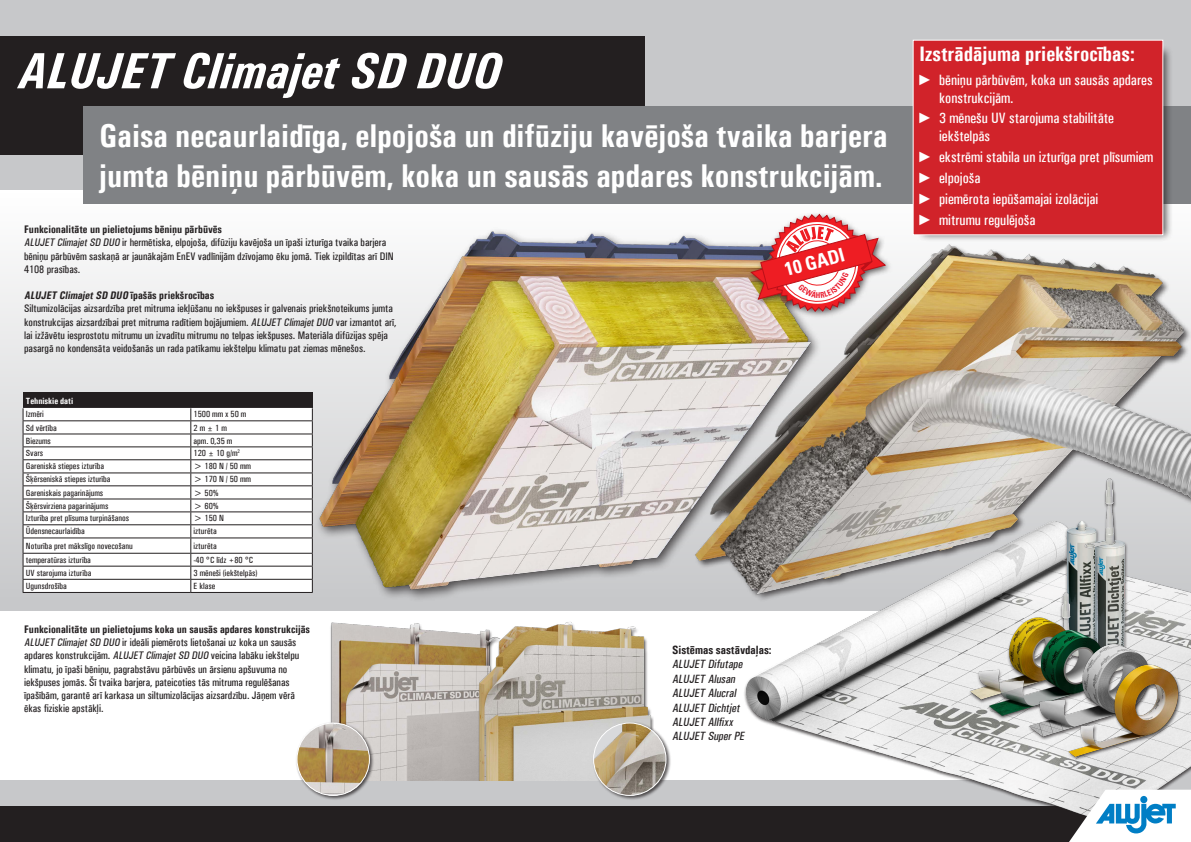
<style>
.page{position:relative;width:1191px;height:842px;background:#fff}
.page>*{position:absolute;margin:0;border:0;box-sizing:border-box;transform-origin:0 0}
.t1{font:italic 700 51px "Univers Condensed";color:#fff}
.t2{font:700 condensed 33px/39.6px "Univers";color:#fff}
.t3{font:700 condensed 21px "Univers";color:#fff}
.t4{font:700 condensed 19px "Univers LT Std";color:#fff}
.t5{font:500 condensed 15px/18px "Univers";color:#fff}
.t6{font:italic 500 condensed 12px "Univers";color:#231f20}
.t7{font:700 condensed 12px "Univers";color:#231f20}
.t8{font:500 condensed 11px/13.2px "Univers";color:#231f20}
.t9{font:700 condensed 11px "Univers";color:#231f20}
.t10{font:italic 700 condensed 11px "Univers";color:#231f20}
.t11{font:500 condensed 9px "Univers";color:#231f20}
.t12{font:700 condensed 9px "Univers";color:#fff}
.t13{font:700 condensed 8px "Univers LT Std";color:#ea1c2e;scale:.93 1}
.s1{font-style:italic}
.s2{font-style:normal}
.s3{font-family:"Arial Narrow";font-weight:400;font-stretch:normal}
</style>
<div class="page">
<div style="left:0;top:193px;width:1191px;height:418px;background:linear-gradient(to bottom,#fff,#bfbfc1)"></div>
<div style="left:0;top:0;width:1191px;height:189px;background:#c7c8ca"></div>
<div style="left:0;top:780px;width:1191px;height:25px;background:#c7c8ca"></div>
<div style="left:0;top:36px;width:644px;height:119px;background:#231f20"></div>
<div style="left:83px;top:106px;width:1108px;height:98px;background:#808285"></div>
<div style="left:0;top:806px;width:1187px;height:36px;background:#231f20"></div>
<img style="left:316px;top:220px;width:431px;height:384px">
<img style="left:720px;top:602px;width:471px;height:208px">
<div style="left:747px;top:211px;width:146px;height:109px;background:#fbfbfc"></div>
<div style="left:968px;top:478px;width:184px;height:263px;background:#231f20;opacity:.75"></div>
<img style="left:1080px;top:602px;width:14px;height:13px">
<img style="left:1038px;top:602px;width:42px;height:13px">
<img style="left:1094px;top:602px;width:31px;height:13px">
<img style="left:940px;top:615px;width:13px;height:98px">
<img style="left:953px;top:615px;width:177px;height:117px">
<img style="left:1017px;top:641px;width:166px;height:111px">
<svg style="left:1069px;top:790px;width:122px;height:52px;background:#c1d9e6"></svg>
<img style="left:653px;top:227px;width:538px;height:375px">
<div style="left:916px;top:44px;width:256px;height:198px;background:#231f20;opacity:.75"></div>
<img style="left:1027px;top:658px;width:164px;height:115px">
<img style="left:330px;top:622px;width:139px;height:158px">
<div style="left:295px;top:721px;width:80px;height:80px;background:#231f20;opacity:.75"></div>
<img style="left:297px;top:723px;width:72px;height:72px;border-radius:36px">
<div style="left:297px;top:723px;width:73px;height:73px;border:1px solid #fff;border-radius:50%"></div>
<img style="left:469px;top:622px;width:185px;height:158px">
<div style="left:592px;top:721px;width:79px;height:80px;background:#231f20;opacity:.75"></div>
<img style="left:593px;top:723px;width:73px;height:72px;border-radius:36px">
<div style="left:593px;top:723px;width:73px;height:73px;border:1px solid #fff;border-radius:50%"></div>
<div style="left:913px;top:40px;width:249px;height:195px;background:#d1232a"></div>
<div style="left:23px;top:393px;width:289px;height:15px;background:#231f20"></div>
<svg style="left:24px;top:408px;width:288px;height:184px"></svg>
<hr style="left:23px;top:420px;width:168px;height:1px;background:#231f20">
<hr style="left:191px;top:420px;width:122px;height:1px;background:#231f20">
<hr style="left:23px;top:434px;width:168px;height:1px;background:#231f20">
<hr style="left:191px;top:434px;width:122px;height:1px;background:#231f20">
<hr style="left:23px;top:446px;width:168px;height:1px;background:#231f20">
<hr style="left:191px;top:446px;width:122px;height:1px;background:#231f20">
<hr style="left:23px;top:459px;width:168px;height:1px;background:#231f20">
<hr style="left:191px;top:459px;width:122px;height:1px;background:#231f20">
<hr style="left:23px;top:473px;width:168px;height:1px;background:#231f20">
<hr style="left:191px;top:473px;width:122px;height:1px;background:#231f20">
<hr style="left:23px;top:485px;width:168px;height:1px;background:#231f20">
<hr style="left:191px;top:485px;width:122px;height:1px;background:#231f20">
<hr style="left:23px;top:499px;width:168px;height:1px;background:#231f20">
<hr style="left:191px;top:499px;width:122px;height:1px;background:#231f20">
<hr style="left:23px;top:511px;width:168px;height:1px;background:#231f20">
<hr style="left:191px;top:511px;width:122px;height:1px;background:#231f20">
<hr style="left:23px;top:524px;width:168px;height:1px;background:#231f20">
<hr style="left:191px;top:524px;width:122px;height:1px;background:#231f20">
<hr style="left:23px;top:538px;width:168px;height:1px;background:#231f20">
<hr style="left:191px;top:538px;width:122px;height:1px;background:#231f20">
<hr style="left:23px;top:553px;width:168px;height:1px;background:#231f20">
<hr style="left:191px;top:553px;width:122px;height:1px;background:#231f20">
<hr style="left:23px;top:566px;width:168px;height:1px;background:#231f20">
<hr style="left:191px;top:566px;width:122px;height:1px;background:#231f20">
<hr style="left:23px;top:579px;width:168px;height:1px;background:#231f20">
<svg style="left:23px;top:408px;width:1px;height:184px"></svg>
<hr style="left:191px;top:579px;width:122px;height:1px;background:#231f20">
<svg style="left:190px;top:408px;width:1px;height:184px"></svg>
<svg style="left:312px;top:408px;width:1px;height:184px"></svg>
<hr style="left:23px;top:592px;width:168px;height:1px;background:#231f20">
<hr style="left:191px;top:592px;width:122px;height:1px;background:#231f20">
<svg style="left:750px;top:213px;width:136px;height:99px"></svg>
<p class="t1" style="left:19px;top:40px;width:484px">ALUJET Climajet SD DUO</p>
<p class="t2" style="left:99px;top:116px;width:790px">Gaisa necaurlaidīga, elpojoša un difūziju kavējoša tvaika barjera jumta bēniņu pārbūvēm, koka un sausās apdares konstrukcijām.</p>
<p class="t9" style="left:24px;top:223px;width:199px">Funkcionalitāte un pielietojums bēniņu pārbūvēs</p>
<p class="t8" style="left:24px;top:236px;width:371px"><span class="s1">ALUJET ClimajetSD DUO</span> ir hermētiska, elpojoša, difūziju kavējoša un īpaši izturīga tvaika barjera bēniņu pārbūvēm saskaņā ar jaunākajām EnEV vadlīnijām dzīvojamo ēku jomā. Tiek izpildītas arī DIN<br>4108 prasības.</p>
<p class="t10" style="left:24px;top:289px;width:192px">ALUJETClimajetSDDUO<span class="s2">īpašās priekšrocības</span></p>
<p class="t8" style="left:24px;top:302px;width:374px">Siltumizolācijas aizsardzība pret mitruma iekļūšanu no iekšpuses ir galvenais priekšnoteikums jumta konstrukcijas aizsardzībai pret mitruma radītiem bojājumiem. <span class="s1">ALUJET ClimajetDUO</span> var izmantot arī, lai izžāvētu iesprostotu mitrumu un izvadītu mitrumu no telpas iekšpuses. Materiāla difūzijas spēja pasargā no kondensāta veidošanās un rada patīkamu iekštelpu klimatu pat ziemas mēnešos.</p>
<p class="t12" style="left:26px;top:395px;width:49px">Tehniskie dati</p>
<p class="t11" style="left:26px;top:409px;width:20px">Izmēri</p>
<p class="t11" style="left:194px;top:409px;width:54px">1500 mm x 50 m</p>
<p class="t11" style="left:26px;top:422px;width:33px">Sd vērtība</p>
<p class="t11" style="left:194px;top:422px;width:35px">2m ± 1m</p>
<p class="t11" style="left:26px;top:435px;width:27px">Biezums</p>
<p class="t11" style="left:194px;top:435px;width:40px">apm. 0,35 m</p>
<p class="t11" style="left:26px;top:448px;width:19px">Svars</p>
<p class="t11" style="left:194px;top:448px;width:48px">120 ± 10 g/m<sup>2</sup></p>
<p class="t11" style="left:26px;top:461px;width:80px">Gareniskā stiepes izturība</p>
<p class="t11" style="left:194px;top:461px;width:59px">&gt; 180 N / 50 mm</p>
<p class="t11" style="left:26px;top:474px;width:86px">Šķērseniskā stiepes izturība</p>
<p class="t11" style="left:194px;top:474px;width:59px">&gt; 170 N / 50 mm</p>
<p class="t11" style="left:26px;top:487px;width:79px">Gareniskais pagarinājums</p>
<p class="t11" style="left:194px;top:487px;width:27px">&gt; 50%</p>
<p class="t11" style="left:26px;top:500px;width:84px">Šķērsvirziena pagarinājums</p>
<p class="t11" style="left:194px;top:500px;width:27px">&gt; 60%</p>
<p class="t11" style="left:26px;top:513px;width:105px">Izturība pret plīsuma turpināšanos</p>
<p class="t11" style="left:194px;top:513px;width:32px">&gt; 150 N</p>
<p class="t11" style="left:26px;top:526px;width:60px">Ūdensnecaurlaidība</p>
<p class="t11" style="left:194px;top:526px;width:25px">izturēta</p>
<p class="t11" style="left:26px;top:540px;width:108px">Noturība pret mākslīgo novecošanu</p>
<p class="t11" style="left:194px;top:540px;width:25px">izturēta</p>
<p class="t11" style="left:26px;top:554px;width:67px">temperatūras izturība</p>
<p class="t11" style="left:194px;top:554px;width:61px">-40 °C līdz +80 °C</p>
<p class="t11" style="left:26px;top:567px;width:67px">UV starojuma izturība</p>
<p class="t11" style="left:194px;top:567px;width:65px">3 mēneši (iekštelpās)</p>
<p class="t11" style="left:26px;top:581px;width:43px">Ugunsdrošība</p>
<p class="t11" style="left:194px;top:581px;width:23px">E klase</p>
<p class="t9" style="left:24px;top:622px;width:287px">Funkcionalitāte un pielietojums koka un sausās apdares konstrukcijās</p>
<p class="t8" style="left:24px;top:636px;width:277px"><span class="s1">ALUJET ClimajetSD DUO</span> ir ideāli piemērots lietošanai uz koka un sausās apdares konstrukcijām. <span class="s1">ALUJET ClimajetSD DUO</span> veicina labāku iekštelpu klimatu, jo īpaši bēniņu, pagrabstāvu pārbūvēs un ārsienu apšuvuma no iekšpuses jomās. Šī tvaika barjera, pateicoties tās mitruma regulēšanas īpašībām, garantē arī karkasa un siltumizolācijas aizsardzību. Jāņem vērā ēkas fiziskie apstākļi.</p>
<p class="t4" style="left:782px;top:259px;width:63px;rotate:-15deg">10 GADI</p>
<p class="t13" style="left:815px;top:290px;width:6px">H</p>
<p class="t7" style="left:672px;top:642px;width:101px">Sistēmas sastāvdaļas:</p>
<p class="t6" style="left:672px;top:657px;width:74px">ALUJET Difutape</p>
<p class="t6" style="left:672px;top:672px;width:67px">ALUJET Alusan</p>
<p class="t6" style="left:672px;top:686px;width:68px">ALUJET Alucral</p>
<p class="t6" style="left:672px;top:700px;width:71px">ALUJET Dichtjet</p>
<p class="t6" style="left:672px;top:715px;width:65px">ALUJET Allfixx</p>
<p class="t6" style="left:672px;top:729px;width:76px">ALUJET SuperPE</p>
<p class="t3" style="left:919px;top:41px;width:217px">Izstrādājuma priekšrocības:</p>
<p class="t5" style="left:939px;top:70px;width:215px;text-indent:-20px"><span class="s3">►</span> bēniņu pārbūvēm, koka un sausās apdares konstrukcijām.</p>
<p class="t5" style="left:939px;top:109px;width:176px;text-indent:-20px"><span class="s3">►</span> 3 mēnešu UV starojuma stabilitāte iekštelpās</p>
<p class="t5" style="left:919px;top:148px;width:235px"><span class="s3">►</span> ekstrēmi stabila un izturīga pret plīsumiem</p>
<p class="t5" style="left:919px;top:169px;width:63px"><span class="s3">►</span> elpojoša</p>
<p class="t5" style="left:919px;top:190px;width:180px"><span class="s3">►</span> piemērota iepūšamajai izolācijai</p>
<p class="t5" style="left:919px;top:211px;width:118px"><span class="s3">►</span> mitrumu regulējoša</p>
</div>
